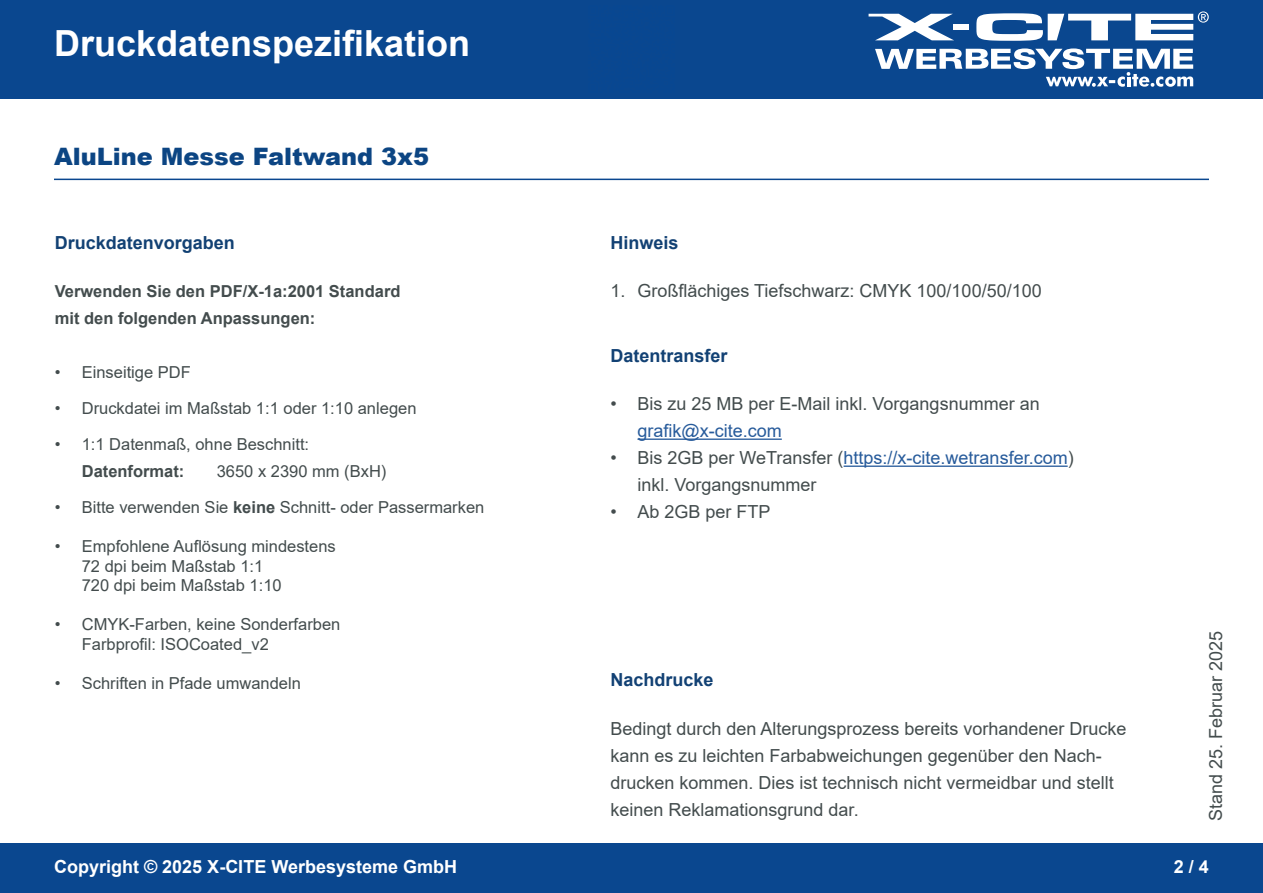
<style>
.page{position:relative;width:1263px;height:893px;background:#fff}
.page>*{position:absolute;margin:0;border:0;box-sizing:border-box;transform-origin:0 0}
.t1{font:700 36px "Arial";color:#fff}
.t2{font:900 24px "Arial";color:#0c4583}
.t3{font:18px/27px "Arial";color:#434c4d}
.t4{font:700 18px "Arial";color:#124174}
.t5{font:700 18px "Arial";color:#fff}
.t6{font:18px "Arial";color:#275b9b}
.t7{font:16.5px/19.5px "Arial";color:#434c4d}
.t8{font:700 16.5px/27px "Arial";color:#434c4d}
.s1{font-weight:700}
.s2{color:#275b9b}
</style>
<div class="page">
<div style="left:0;top:0;width:1263px;height:98px;background:#0a478f"></div>
<div style="left:0;top:844px;width:1263px;height:49px;background:#0a478f"></div>
<svg style="left:868px;top:14px;width:85px;height:26px"></svg>
<div style="left:953px;top:24px;width:15px;height:6px;background:#fff"></div>
<svg style="left:875px;top:48px;width:318px;height:39px"></svg>
<svg style="left:976px;top:11px;width:233px;height:30px"></svg>
<hr style="left:54px;top:179px;width:1155px;height:1px;background:#0a478f">
<hr style="left:637px;top:439px;width:145px;height:1px;background:#275b9b">
<hr style="left:843px;top:466px;width:225px;height:1px;background:#275b9b">
<h1 class="t1" style="left:54px;top:18px;width:418px">Druckdatenspezifikation</h1>
<h2 class="t2" style="left:54px;top:139px;width:377px">AluLine Messe Faltwand 3x5</h2>
<p class="t4" style="left:55px;top:230px;width:182px">Druckdatenvorgaben</p>
<p class="t8" style="left:55px;top:278px;width:347px">Verwenden Sie den PDF/X-1a:2001 Standard mit den folgenden Anpassungen:</p>
<p class="t7" style="left:55px;top:363px;width:138px">• Einseitige PDF</p>
<p class="t7" style="left:55px;top:399px;width:363px">• Druckdatei im Maßstab 1:1 oder 1:10 anlegen</p>
<p class="t7" style="left:55px;top:435px;width:256px">• 1:1 Datenmaß, ohne Beschnitt:</p>
<p class="t8" style="left:82px;top:458px;width:104px">Datenformat:</p>
<p class="t7" style="left:217px;top:462px;width:171px">3650 x 2390 mm (BxH)</p>
<p class="t7" style="left:55px;top:498px;width:431px">• Bitte verwenden Sie <span class="s1">keine</span> Schnitt- oder Passermarken</p>
<p class="t7" style="left:82px;top:537px;width:256px;text-indent:-27px">• Empfohlene Auflösung mindestens<br>72 dpi beim Maßstab 1:1<br>720 dpi beim Maßstab 1:10</p>
<p class="t7" style="left:82px;top:615px;width:260px;text-indent:-27px">• CMYK-Farben, keine Sonderfarben<br>Farbprofil: ISOCoated_v2</p>
<p class="t7" style="left:55px;top:673px;width:248px">• Schriften in Pfade umwandeln</p>
<p class="t4" style="left:610px;top:230px;width:70px">Hinweis</p>
<p class="t3" style="left:610px;top:277px;width:433px">1. Großflächiges Tiefschwarz: CMYK 100/100/50/100</p>
<p class="t4" style="left:610px;top:343px;width:119px">Datentransfer</p>
<p class="t3" style="left:610px;top:390px;width:431px">• Bis zu 25 MB per E-Mail inkl. Vorgangsnummer an</p>
<p class="t6" style="left:637px;top:419px;width:146px">grafik@x-cite.com</p>
<p class="t3" style="left:637px;top:444px;width:438px;text-indent:-27px">• Bis 2GB per WeTransfer (<span class="s2">https://x-cite.wetransfer.com</span>) inkl. Vorgangsnummer</p>
<p class="t3" style="left:610px;top:498px;width:162px">• Ab 2GB per FTP</p>
<p class="t4" style="left:610px;top:667px;width:105px">Nachdrucke</p>
<p class="t3" style="left:610px;top:715px;width:518px">Bedingt durch den Alterungsprozess bereits vorhandener Drucke kann es zu leichten Farbabweichungen gegenüber den Nach&shy;drucken kommen. Dies ist technisch nicht vermeidbar und stellt keinen Reklamationsgrund dar.</p>
<p class="t3" style="left:1202px;top:821px;width:192px;rotate:-90deg">Stand 25. Februar 2025</p>
<p class="t5" style="left:54px;top:854px;width:405px">Copyright © 2025 X-CITE Werbesysteme GmbH</p>
<p class="t5" style="left:1174px;top:854px;width:37px">2 / 4</p>
</div>
